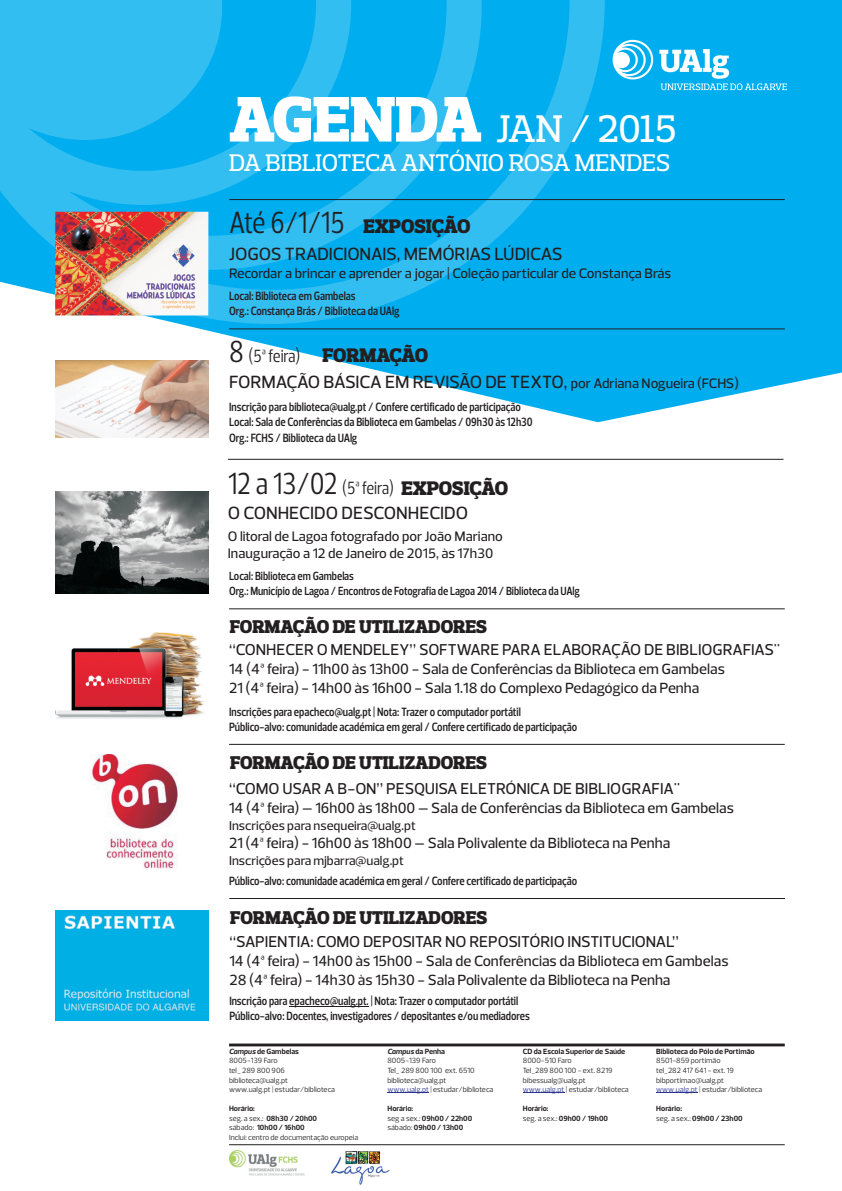
<style>
.page{position:relative;width:842px;height:1191px;background:#fff}
.page>*{position:absolute;margin:0;border:0;box-sizing:border-box;transform-origin:0 0}
.t1{font:500 39.2px "Prelo Slab";letter-spacing:-.01em;color:#fff}
.t2{font:31px "Prelo Navigator";color:#231f20}
.t3{font:500 24.5px "Prelo Slab";letter-spacing:-.015em;color:#fff}
.t4{font:900 18.8px "Prelo Slab";color:#231f20}
.t5{font:500 18px "Prelo";letter-spacing:-.01em;color:#231f20}
.t6{font:18px "Prelo Navigator";letter-spacing:-.005em;color:#231f20}
.t7{font:500 16px "Prelo";letter-spacing:-.01em;color:#231f20}
.t8{font:500 15px/18.8px "Prelo";color:#231f20}
.t9{font:14px/17.5px "Prelo";color:#231f20}
.t10{font:500 14px "Prelo";color:#231f20}
.t11{font:500 13px "Prelo";color:#231f20}
.t12{font:12.2px/15.3px "Prelo Navigator";letter-spacing:-.005em;color:#231f20}
.t13{font:12.1px/15.1px "Prelo Navigator";letter-spacing:-.01em;color:#231f20}
.t14{font:7.6px/9.6px "Prelo";color:#231f20}
.t15{font:700 7.6px/9.6px "Prelo";color:#231f20}
.s1{font-weight:900;font-size:65.5px}
.s2{font-family:"Prelo Slab";font-weight:900;font-size:20px}
.s3{font-size:31px}
.s4{font-size:14px}
.s5{font-weight:700;font-style:italic}
.s6{font-weight:700}
.s7{font-weight:400}
.s8{color:#2a3593}
</style>
<div class="page">
<svg style="left:180px;top:0;width:662px;height:422px;fill:#00aeef"></svg>
<svg style="left:0;top:0;width:605px;height:324px;background:#1ab6f0"></svg>
<hr style="left:387px;top:1092px;width:42px;height:1px;background:#2a3593">
<hr style="left:523px;top:1092px;width:41px;height:1px;background:#2a3593">
<hr style="left:656px;top:1092px;width:42px;height:1px;background:#2a3593">
<hr style="left:229px;top:1144px;width:556px;height:1px;background:#231f20">
<hr style="left:229px;top:1043px;width:556px;height:3px;background:#231f20">
<svg style="left:613px;top:40px;width:40px;height:39px"></svg>
<svg style="left:659px;top:49px;width:128px;height:41px;background:#3dc1f2"></svg>
<hr style="left:229px;top:199px;width:556px;height:1px;background:#231f20">
<img style="left:55px;top:212px;width:153px;height:103px">
<hr style="left:229px;top:329px;width:556px;height:1px;background:#231f20">
<hr style="left:228px;top:459px;width:555px;height:1px;background:#231f20">
<hr style="left:229px;top:608px;width:556px;height:1px;background:#231f20">
<img style="left:55px;top:632px;width:149px;height:87px">
<hr style="left:229px;top:744px;width:556px;height:1px;background:#231f20">
<img style="left:91px;top:755px;width:87px;height:74px">
<img style="left:107px;top:832px;width:69px;height:37px">
<hr style="left:229px;top:898px;width:556px;height:1px;background:#231f20">
<hr style="left:289px;top:1006px;width:80px;height:1px;background:#231f20">
<img style="left:55px;top:910px;width:153px;height:110px">
<img style="left:55px;top:360px;width:153px;height:78px">
<img style="left:55px;top:492px;width:153px;height:102px">
<img style="left:229px;top:1150px;width:76px;height:25px">
<img style="left:331px;top:1151px;width:58px;height:33px">
<h1 class="t1" style="left:229px;top:112px;width:449px"><span class="s1">AGENDA</span> JAN / 2015</h1>
<h3 class="t3" style="left:229px;top:152px;width:443px">DA BIBLIOTECA ANTÓNIO ROSA MENDES</h3>
<h2 class="t2" style="left:229px;top:209px;width:243px">Até 6/1/15 <span class="s2">EXPOSIÇÃO</span></h2>
<h3 class="t5" style="left:229px;top:246px;width:335px">JOGOS TRADICIONAIS, MEMÓRIAS LÚDICAS</h3>
<p class="t10" style="left:229px;top:267px;width:443px">Recordar a brincar e aprender a jogar | Coleção particular de Constança Brás</p>
<p class="t12" style="left:229px;top:289px;width:172px">Local: Biblioteca em Gambelas<br>Org.: Constança Brás / Biblioteca da UAlg</p>
<h3 class="t6" style="left:229px;top:348px;width:200px"><span class="s3">8</span> (5ª feira) <span class="s2">FORMAÇÃO</span></h3>
<h3 class="t5" style="left:229px;top:375px;width:511px">FORMAÇÃO BÁSICA EM REVISÃO DE TEXTO, <span class="s4">por Adriana Nogueira (FCHS)</span></h3>
<p class="t12" style="left:229px;top:400px;width:305px">Inscrição para biblioteca@ualg.pt/ Confere certificado de participação<br>Local: Sala de Conferências da Biblioteca em Gambelas / 09h30 às 12h30<br>Org.: FCHS / Biblioteca da UAlg</p>
<h3 class="t6" style="left:228px;top:480px;width:282px"><span class="s3">12 a 13/02</span> (5ª feira) <span class="s2">EXPOSIÇÃO</span></h3>
<h3 class="t5" style="left:228px;top:505px;width:242px">O CONHECIDO DESCONHECIDO</h3>
<p class="t9" style="left:228px;top:528px;width:277px">O litoral de Lagoa fotografado por João Mariano<br>Inauguração a 12 de Janeiro de 2015, às 17h30</p>
<p class="t13" style="left:229px;top:569px;width:352px">Local: Biblioteca em Gambelas<br>Org.: Município de Lagoa / Encontros de Fotografia de Lagoa 2014 / Biblioteca da UAlg</p>
<h3 class="t4" style="left:230px;top:619px;width:259px">FORMAÇÃO DE UTILIZADORES</h3>
<h3 class="t7" style="left:229px;top:643px;width:553px">“CONHECER O MENDELEY” SOFTWARE PARA ELABORAÇÃO DE BIBLIOGRAFIAS"</h3>
<p class="t8" style="left:229px;top:661px;width:497px">14 (4ª feira) - 11h00 às 13h00 - Sala de Conferências da Biblioteca em Gambelas<br>21 (4ª feira) - 14h00 às 16h00 - Sala 1.18 do Complexo Pedagógico da Penha</p>
<p class="t12" style="left:229px;top:705px;width:350px">Inscrições para epacheco@ualg.pt | Nota: Trazer o computador portátil<br>Público-alvo: comunidade académica em geral / Confere certificado de participação</p>
<h3 class="t4" style="left:230px;top:755px;width:259px">FORMAÇÃO DE UTILIZADORES</h3>
<h3 class="t7" style="left:229px;top:782px;width:453px">“COMO USAR A B-ON” PESQUISA ELETRÓNICA DE BIBLIOGRAFIA"</h3>
<p class="t8" style="left:229px;top:800px;width:506px">14 (4ª feira) – 16h00 às 18h00 – Sala de Conferências da Biblioteca em Gambelas</p>
<p class="t11" style="left:229px;top:820px;width:188px">Inscrições para nsequeira@ualg.pt</p>
<p class="t8" style="left:229px;top:835px;width:443px">21 (4ª feira) - 16h00 às 18h00 – Sala Polivalente da Biblioteca na Penha</p>
<p class="t11" style="left:229px;top:855px;width:176px">Inscrições para mjbarra@ualg.pt</p>
<p class="t12" style="left:229px;top:874px;width:350px">Público-alvo: comunidade académica em geral / Confere certificado de participação</p>
<h3 class="t4" style="left:230px;top:909px;width:259px">FORMAÇÃO DE UTILIZADORES</h3>
<h3 class="t7" style="left:229px;top:935px;width:451px">“SAPIENTIA: COMO DEPOSITAR NO REPOSITÓRIO INSTITUCIONAL”</h3>
<p class="t8" style="left:229px;top:953px;width:501px">14 (4ª feira) - 14h00 às 15h00 - Sala de Conferências da Biblioteca em Gambelas<br>28 (4ª feira) - 14h30 às 15h30 - Sala Polivalente da Biblioteca na Penha</p>
<p class="t12" style="left:229px;top:994px;width:302px">Inscrição para epacheco@ualg.pt. | Nota: Trazer o computador portátil<br>Público-alvo: Docentes, investigadores / depositantes e/ou mediadores</p>
<p class="t14" style="left:229px;top:1047px;width:107px"><span class="s5">Campus</span> <span class="s6">de Gambelas<br></span>8005-139 Faro<br>tel_ 289 800 906 biblioteca@ualg.pt<br>www.ualg.pt | estudar/biblioteca</p>
<p class="t14" style="left:229px;top:1104px;width:131px"><span class="s6">Horário:<br></span>seg. a sex.: <span class="s6">08h30 / 20h00<br></span>sábado: <span class="s6">10h00 / 16h00<br></span>Inclui: centro de documentação europeia</p>
<p class="t14" style="left:387px;top:1047px;width:89px"><span class="s5">Campus</span> <span class="s6">da Penha<br></span>8005-139 Faro<br>Tel_ 289 800 100 ext. 6510 biblioteca@ualg.pt</p>
<p class="t15" style="left:387px;top:1104px;width:86px">Horário:<br><span class="s7">seg a sex.:</span> 09h00 / 22h00 <span class="s7">sábado:</span> 09h00 / 13h00</p>
<p class="t14" style="left:387px;top:1085px;width:107px"><span class="s8">www.ualg.pt</span> | estudar/biblioteca</p>
<p class="t15" style="left:523px;top:1047px;width:104px">CD da Escola Superior de Saúde</p>
<p class="t14" style="left:523px;top:1056px;width:91px">8000-510 Faro<br>Tel_289 800 100 - ext. 8219 bibessualg@ualg.pt</p>
<p class="t15" style="left:523px;top:1104px;width:87px">Horário:<br><span class="s7">seg. a sex.:</span> 09h00 / 19h00</p>
<p class="t14" style="left:523px;top:1085px;width:107px"><span class="s8">www.ualg.pt</span> | estudar/biblioteca</p>
<p class="t15" style="left:656px;top:1047px;width:100px">Biblioteca do Pólo de Portimão</p>
<p class="t14" style="left:656px;top:1056px;width:107px">8501-859 portimão<br>tel_282 417 641 - ext. 19 bibportimao@ualg.pt <span class="s8">www.ualg.pt</span> | estudar/biblioteca</p>
<p class="t15" style="left:656px;top:1104px;width:88px">Horário:<br><span class="s7">seg. a sex.:</span> 09h00 / 23h00</p>
</div>
